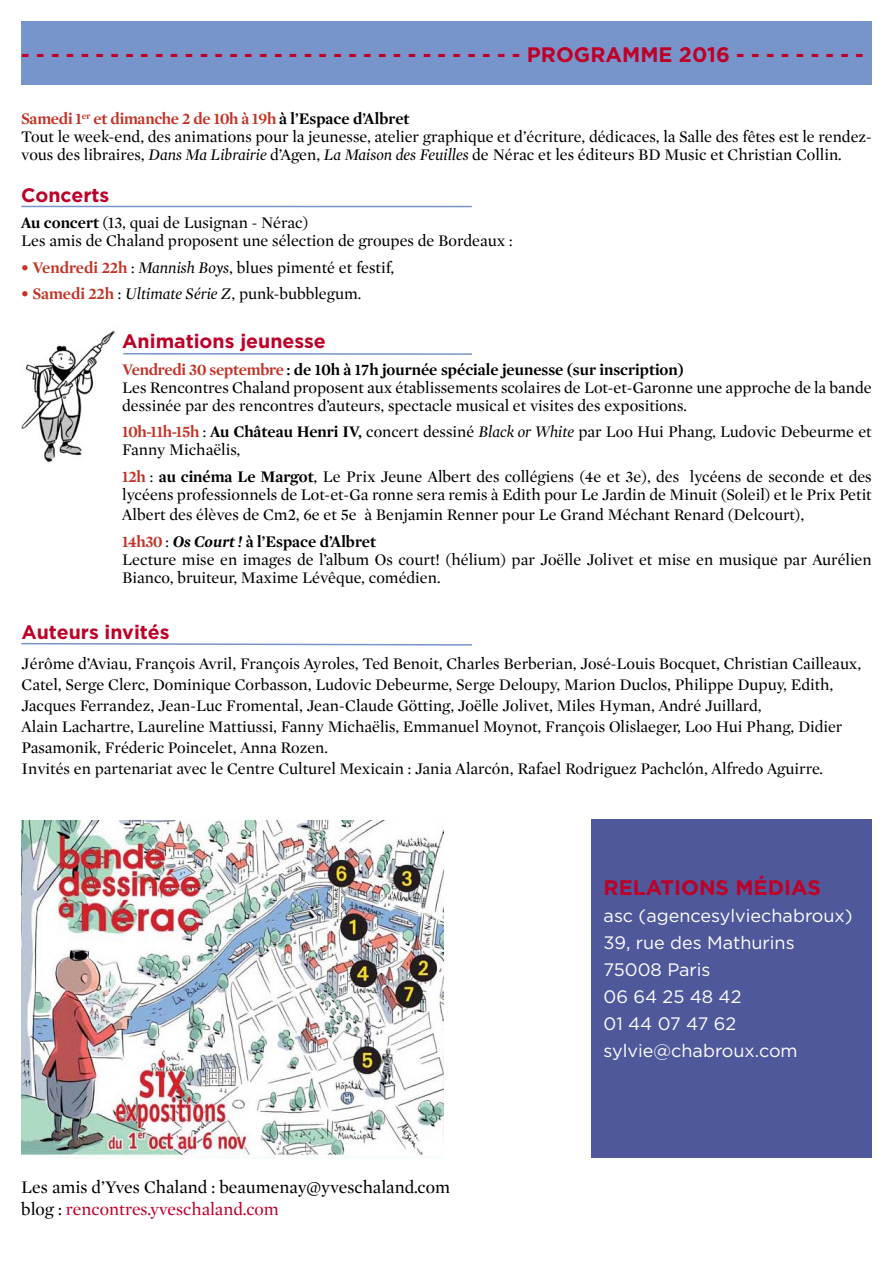
<style>
.page{position:relative;width:893px;height:1263px;background:#fff}
.page>*{position:absolute;margin:0;border:0;box-sizing:border-box;transform-origin:0 0}
.t1{font:700 21px "Gotham";color:#be0029}
.t2{font:700 19.5px "Gotham";color:#be0029}
.t3{font:18px/27px "Gotham";color:#fff}
.t4{font:18px "Mercury Display";color:#000}
.t5{font:18px "Mercury Display";color:#be0029}
.t6{font:16.5px/18px "Mercury Display";color:#000}
.t7{font:700 16.5px "Mercury Display";color:#000}
.t8{font:700 16.5px "Mercury Display";letter-spacing:-.015em;color:#c33326}
.s1{color:#000}
.s2{font-style:italic}
.s3{font-weight:700}
.s4{font-weight:700;color:#c33326}
.s5{color:#c33326}
.s6{font-style:italic;font-size:17.25px;color:#fff}
.s7{font-weight:400}
</style>
<div class="page">
<div style="left:591px;top:819px;width:281px;height:339px;background:#4f589a"></div>
<div style="left:21px;top:21px;width:851px;height:64px;background:#7895cb"></div>
<svg style="left:21px;top:642px;width:451px;height:4px"></svg>
<hr style="left:21px;top:206px;width:451px;height:1px;background:#7895cb">
<img style="left:21px;top:330px;width:94px;height:132px">
<hr style="left:123px;top:353px;width:349px;height:2px;background:#7895cb">
<img style="left:21px;top:821px;width:422px;height:337px">
<p class="t1" style="left:21px;top:42px;width:844px">- - - - - - - - - - - - - - - - - - - - - - - - - - - - - - - - - - PROGRAMME 2016 - - - - - - - - -</p>
<p class="t8" style="left:21px;top:109px;width:390px">Samedi 1<sup>er</sup> et dimanche 2 de 10h à 19h <span class="s1">à l’Espace d’Albret</span></p>
<p class="t6" style="left:21px;top:128px;width:852px">Tout le week-end, des animations pour la jeunesse, atelier graphique et d’écriture, dédicaces, la Salle des fêtes est le rendez&shy;vous des libraires, <span class="s2">Dans Ma Librairie</span> d’Agen, <span class="s2">La Maison des Feuilles</span> de Nérac et les éditeurs BD Music et Christian Collin.</p>
<p class="t2" style="left:21px;top:184px;width:90px">Concerts</p>
<p class="t6" style="left:21px;top:214px;width:289px"><span class="s3">Au concert</span> (13, quai de Lusignan - Nérac)</p>
<p class="t6" style="left:21px;top:232px;width:493px">Les amis de Chaland proposent une sélection de groupes de Bordeaux :</p>
<p class="t6" style="left:21px;top:259px;width:374px"><span class="s4">• Vendredi 22h</span> : <span class="s2">Mannish Boys</span>, blues pimenté et festif,</p>
<p class="t6" style="left:21px;top:285px;width:341px"><span class="s4">• Samedi 22h</span> : <span class="s2">Ultimate Série Z</span>, punk-bubblegum.</p>
<p class="t2" style="left:122px;top:330px;width:205px">Animations jeunesse</p>
<p class="t7" style="left:122px;top:360px;width:563px"><span class="s5">Vendredi 30 septembre</span> : de 10h à 17h journée spéciale jeunesse (sur inscription)</p>
<p class="t6" style="left:122px;top:378px;width:751px">Les Rencontres Chaland proposent aux établissements scolaires de Lot-et-Garonne une approche de la bande dessinée par des rencontres d’auteurs, spectacle musical et visites des expositions.</p>
<p class="t6" style="left:122px;top:423px;width:751px"><span class="s4">10h-11h-15h</span> : <span class="s3">Au Château Henri IV,</span> concert dessiné <span class="s2">Black or White</span> par Loo Hui Phang, Ludovic Debeurme et<br>Fanny Michaëlis,</p>
<p class="t6" style="left:122px;top:467px;width:751px"><span class="s4">12h</span> : <span class="s3">au cinéma Le Margot</span>, Le Prix Jeune Albert des collégiens (4e et 3e), des lycéens de seconde et des lycéens professionnels de Lot-et-Ga ronne sera remis à Edith pour Le Jardin de Minuit (Soleil) et le Prix Petit</p>
<p class="t6" style="left:122px;top:506px;width:713px">Albert des élèves de Cm2, 6e et 5e à Benjamin Renner pour Le Grand Méchant Renard (Delcourt),<span class="s6">hant</span></p>
<p class="t7" style="left:122px;top:532px;width:255px"><span class="s5">14h30</span> <span class="s7">:</span> <span class="s2">Os Court !</span> à l’Espace d’Albret</p>
<p class="t6" style="left:122px;top:551px;width:751px">Lecture mise en images de l’album Os court! (hélium) par Joëlle Jolivet et mise en musique par Aurélien<br>Bianco, bruiteur, Maxime Lévêque, comédien.</p>
<p class="t2" style="left:22px;top:621px;width:150px">Auteurs invités</p>
<p class="t6" style="left:22px;top:653px;width:841px;line-height:21px">Jérôme d’Aviau, François Avril, François Ayroles, Ted Benoit, Charles Berberian, José-Louis Bocquet, Christian Cailleaux,<br>Catel, Serge Clerc, Dominique Corbasson, Ludovic Debeurme, Serge Deloupy, Marion Duclos, Philippe Dupuy, Edith,<br>Jacques Ferrandez, Jean-Luc Fromental, Jean-Claude Götting, Joëlle Jolivet, Miles Hyman, André Juillard,</p>
<p class="t6" style="left:22px;top:716px;width:822px;line-height:21px">Alain Lachartre, Laureline Mattiussi, Fanny Michaëlis, Emmanuel Moynot, François Olislaeger, Loo Hui Phang, Didier<br>Pasamonik, Fréderic Poincelet, Anna Rozen.</p>
<p class="t6" style="left:22px;top:760px;width:803px">Invités en partenariat avec le Centre Culturel Mexicain : Jania Alarcón, Rafael Rodriguez Pachclón, Alfredo Aguirre.</p>
<p class="t4" style="left:21px;top:1177px;width:430px">Les amis d’Yves Chaland : beaumenay@yveschaland.com</p>
<p class="t5" style="left:21px;top:1198px;width:259px"><span class="s1">blog :</span> rencontres.yveschaland.com</p>
<p class="t1" style="left:604px;top:875px;width:219px">RELATIONS MÉDIAS</p>
<p class="t3" style="left:604px;top:902px;width:251px">asc (agencesylviechabroux)</p>
<p class="t3" style="left:604px;top:929px;width:193px">39, rue des Mathurins</p>
<p class="t3" style="left:604px;top:956px;width:109px">75008 Paris</p>
<p class="t3" style="left:604px;top:983px;width:139px">06 64 25 48 42</p>
<p class="t3" style="left:604px;top:1010px;width:196px">01 44 07 47 62 sylvie@chabroux.com</p>
</div>
